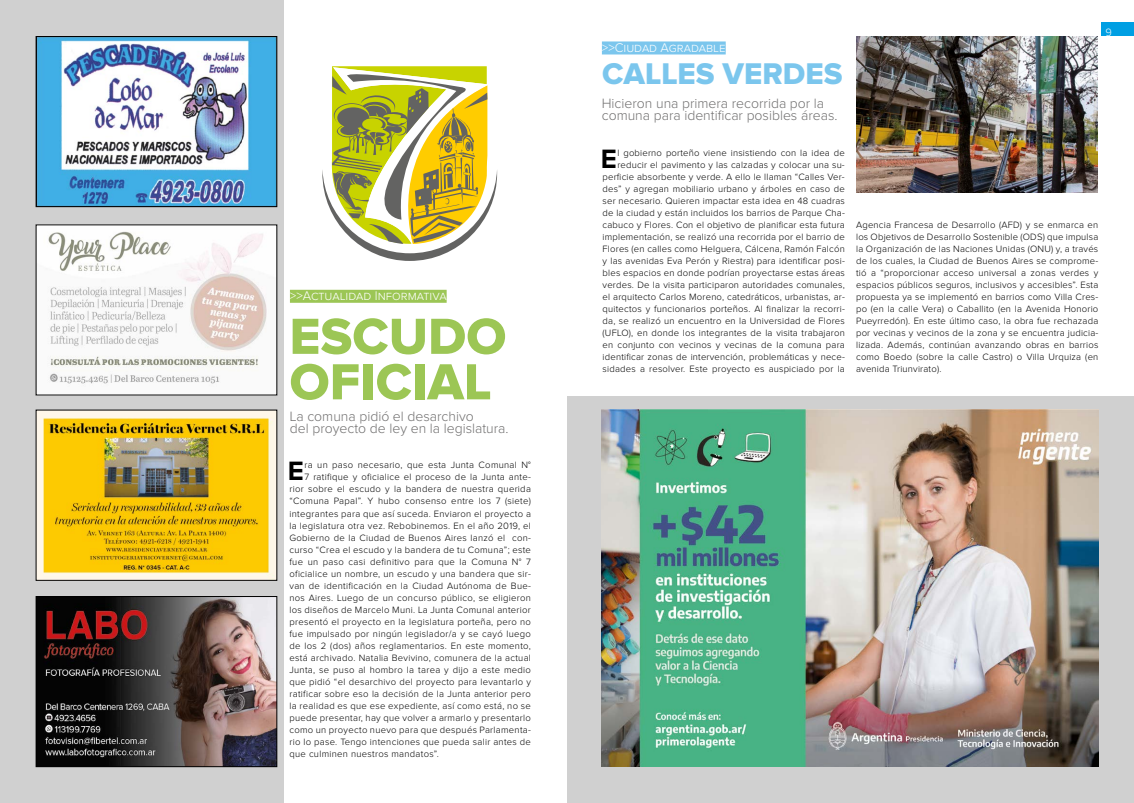
<style>
.page{position:relative;width:1134px;height:803px;background:#fff}
.page>*{position:absolute;margin:0;border:0;box-sizing:border-box;transform-origin:0 0}
.t1{font:52.5px/45.4px "Proxima Nova Extrabld";color:#9cc655}
.t2{font:31px "Proxima Nova Extrabld";color:#7bc6ed}
.t3{font:700 27.5px "Proxima Nova";color:#000}
.t4{font:300 14px/12px "Proxima Nova";color:#706f6f}
.t5{font:300 13px "Proxima Nova";color:#fff}
.t6{font:300 11px "Proxima Nova";color:#fff}
.t7{font:300 9.5px/12px "Proxima Nova";letter-spacing:.02em;color:#000;text-align:right}
</style>
<div class="page">
<div style="left:1101px;top:23px;width:33px;height:13px;background:#009fe3"></div>
<div style="left:290px;top:290px;width:157px;height:13px;background:#9cc655"></div>
<div style="left:0;top:0;width:283px;height:802px;background:#d0d0d0"></div>
<img style="left:38px;top:411px;width:237px;height:167px">
<img style="left:856px;top:36px;width:242px;height:156px">
<div style="left:602px;top:41px;width:124px;height:13px;background:#7bc6ed"></div>
<img style="left:38px;top:226px;width:237px;height:167px">
<img style="left:38px;top:598px;width:237px;height:166px">
<div style="left:36px;top:596px;width:241px;height:170px;border:1px solid #000"></div>
<img style="left:38px;top:38px;width:237px;height:167px">
<div style="left:36px;top:36px;width:241px;height:171px;border:1px solid #000"></div>
<div style="left:567px;top:396px;width:567px;height:406px;background:#d0d0d0"></div>
<img style="left:602px;top:409px;width:496px;height:357px">
<svg style="left:322px;top:66px;width:175px;height:195px"></svg>
<h3 class="t5" style="left:290px;top:290px;width:158px">&gt;&gt;Actualidad Informativa</h3>
<h1 class="t1" style="left:289px;top:316px;width:218px">ESCUDO<br>OFICIAL</h1>
<h3 class="t4" style="left:290px;top:410px;width:220px">La comuna pidió el desarchivo<br>del proyecto de ley en la legislatura.</h3>
<h3 class="t3" style="left:288px;top:458px;width:18px">E</h3>
<p class="t7" style="left:305px;top:459px;width:228px">ra un paso necesario, que esta Junta Comunal N°</p>
<p class="t7" style="left:305px;top:471px;width:228px">7 ratifique y oficialice el proceso de la Junta ante-</p>
<p class="t7" style="left:289px;top:483px;width:243px">rior sobre el escudo y la bandera de nuestra querida</p>
<p class="t7" style="left:289px;top:495px;width:243px">“Comuna Papal”. Y hubo consenso entre los 7 (siete)</p>
<p class="t7" style="left:289px;top:507px;width:243px">integrantes para que así suceda. Enviaron el proyecto a</p>
<p class="t7" style="left:289px;top:519px;width:243px">la legislatura otra vez. Rebobinemos. En el año 2019, el</p>
<p class="t7" style="left:289px;top:531px;width:243px">Gobierno de la Ciudad de Buenos Aires lanzó el con-</p>
<p class="t7" style="left:289px;top:543px;width:243px">curso “Crea el escudo y la bandera de tu Comuna”; este</p>
<p class="t7" style="left:289px;top:555px;width:243px">fue un paso casi definitivo para que la Comuna N° 7</p>
<p class="t7" style="left:289px;top:567px;width:243px">oficialice un nombre, un escudo y una bandera que sir-</p>
<p class="t7" style="left:289px;top:579px;width:243px">van de identificación en la Ciudad Autónoma de Bue-</p>
<p class="t7" style="left:289px;top:591px;width:243px">nos Aires. Luego de un concurso público, se eligieron</p>
<p class="t7" style="left:289px;top:603px;width:243px">los diseños de Marcelo Muni. La Junta Comunal anterior</p>
<p class="t7" style="left:289px;top:615px;width:243px">presentó el proyecto en la legislatura porteña, pero no</p>
<p class="t7" style="left:289px;top:627px;width:243px">fue impulsado por ningún legislador/a y se cayó luego</p>
<p class="t7" style="left:289px;top:639px;width:243px">de los 2 (dos) años reglamentarios. En este momento,</p>
<p class="t7" style="left:289px;top:651px;width:243px">está archivado. Natalia Bevivino, comunera de la actual</p>
<p class="t7" style="left:289px;top:663px;width:243px">Junta, se puso al hombro la tarea y dijo a este medio</p>
<p class="t7" style="left:289px;top:675px;width:243px">que pidió “el desarchivo del proyecto para levantarlo y</p>
<p class="t7" style="left:289px;top:687px;width:243px">ratificar sobre eso la decisión de la Junta anterior pero</p>
<p class="t7" style="left:289px;top:699px;width:243px">la realidad es que ese expediente, así como está, no se</p>
<p class="t7" style="left:289px;top:711px;width:243px">puede presentar, hay que volver a armarlo y presentarlo</p>
<p class="t7" style="left:289px;top:723px;width:243px">como un proyecto nuevo para que después Parlamenta-</p>
<p class="t7" style="left:289px;top:735px;width:243px">rio lo pase. Tengo intenciones que pueda salir antes de</p>
<p class="t7" style="left:289px;top:747px;width:151px">que culminen nuestros mandatos”.</p>
<h3 class="t5" style="left:602px;top:42px;width:125px">&gt;&gt;Ciudad Agradable</h3>
<h2 class="t2" style="left:602px;top:60px;width:242px">CALLES VERDES</h2>
<h3 class="t4" style="left:602px;top:98px;width:237px">Hicieron una primera recorrida por la comuna para identificar posibles áreas.</h3>
<h3 class="t3" style="left:601px;top:146px;width:18px">E</h3>
<p class="t7" style="left:603px;top:147px;width:244px">l gobierno porteño viene insistiendo con la idea de reducir el pavimento y las calzadas y colocar una su&shy;perficie absorbente y verde. A ello le llaman “Calles Ver&shy;des” y agregan mobiliario urbano y árboles en caso de ser necesario. Quieren impactar esta idea en 48 cuadras de la ciudad y están incluidos los barrios de Parque Cha&shy;cabuco y Flores. Con el objetivo de planificar esta futura implementación, se realizó una recorrida por el barrio de Flores (en calles como Helguera, Cálcena, Ramón Falcón y las avenidas Eva Perón y Riestra) para identificar posi&shy;bles espacios en donde podrían proyectarse estas áreas verdes. De la visita participaron autoridades comunales, el arquitecto Carlos Moreno, catedráticos, urbanistas, ar&shy;quitectos y funcionarios porteños. Al finalizar la recorri&shy;da, se realizó un encuentro en la Universidad de Flores (UFLO), en donde los integrantes de la visita trabajaron en conjunto con vecinos y vecinas de la comuna para identificar zonas de intervención, problemáticas y nece&shy;sidades a resolver. Este proyecto es auspiciado por la</p>
<p class="t6" style="left:1106px;top:27px;width:8px">9</p>
<p class="t7" style="left:856px;top:219px;width:244px;text-align:justify">Agencia Francesa de Desarrollo (AFD) y se enmarca en los Objetivos de Desarrollo Sostenible (ODS) que impulsa la Organización de las Naciones Unidas (ONU) y, a través de los cuales, la Ciudad de Buenos Aires se comprome&shy;tió a “proporcionar acceso universal a zonas verdes y espacios públicos seguros, inclusivos y accesibles”. Esta propuesta ya se implementó en barrios como Villa Cres&shy;po (en la calle Vera) o Caballito (en la Avenida Honorio Pueyrredón). En este último caso, la obra fue rechazada por vecinas y vecinos de la zona y se encuentra judicia&shy;lizada. Además, continúan avanzando obras en barrios como Boedo (sobre la calle Castro) o Villa Urquiza (en avenida Triunvirato).</p>
</div>
